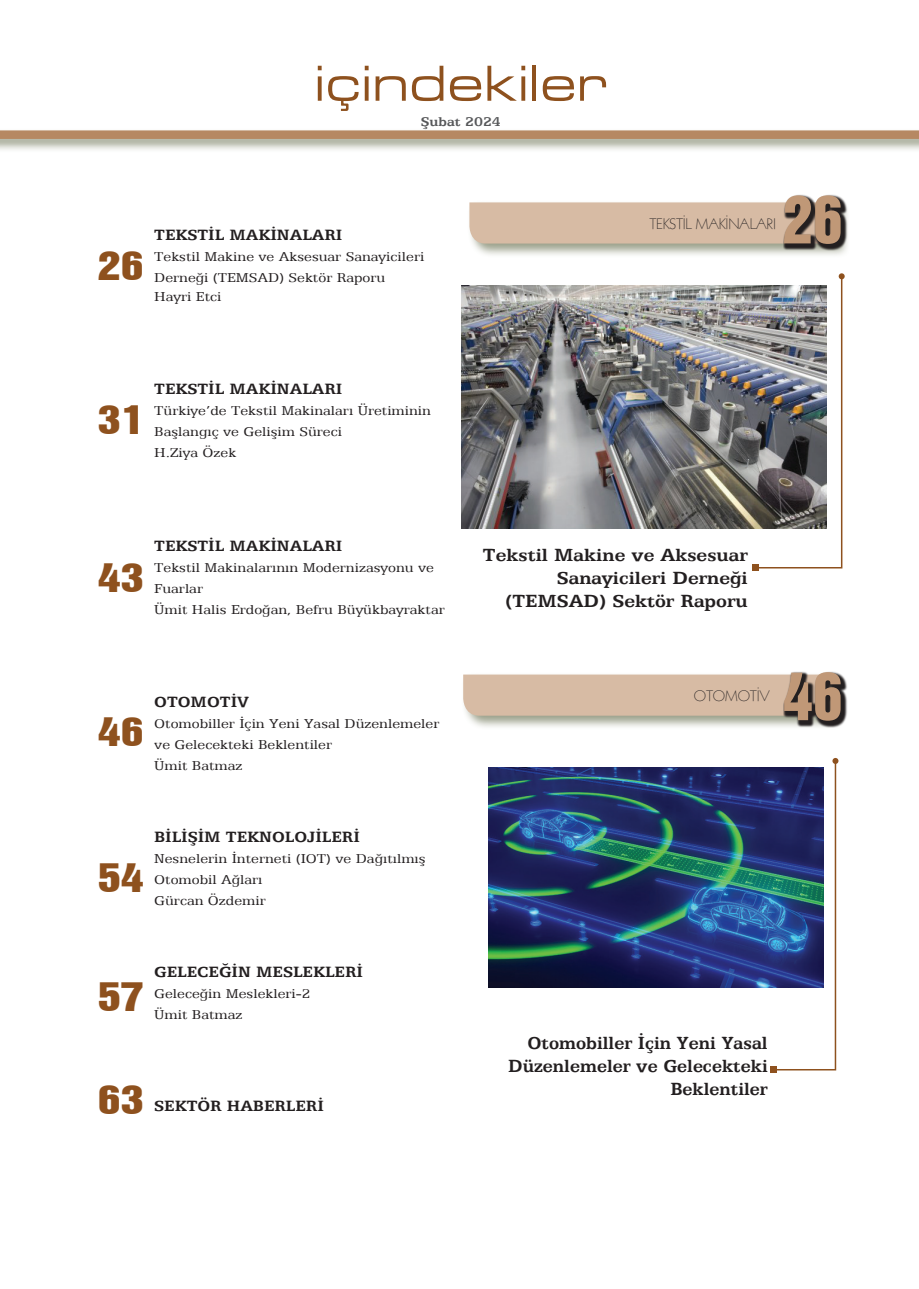
<style>
.page{position:relative;width:919px;height:1289px;background:#fff}
.page>*{position:absolute;margin:0;border:0;box-sizing:border-box;transform-origin:0 0}
.t1{font:60px "Swiss 921 BT Regular A";color:#c09877}
.t2{font:52.5px "Microgramma D Medi Exte";letter-spacing:.05em;color:#8e511e}
.t3{font:36px "Swiss 921 BT Regular A";color:#8e511e;scale:1.28 1}
.t4{font:700 19.5px/22.5px "Egyptian 505 BT";color:#231f20;text-align:right;scale:1.1 1}
.t5{font:700 19.5px/23.4px "Egyptian 505 BT";color:#231f20;text-align:right}
.t6{font:700 16.5px "Egyptian 505 BT";color:#231f20;scale:1.1 1}
.t7{font:15px "Geometric 231 BT Light C";letter-spacing:-.02em;color:#231f20}
.t8{font:14.25px/21px "Egyptian 505 BT";color:#231f20;scale:1.1 1}
.t9{font:700 14.25px "Egyptian 505 BT";color:#57585a;scale:1.1 1}
</style>
<div class="page">
<div style="left:0;top:128px;width:918px;height:25px;background:#7b8265;opacity:.75"></div>
<svg style="left:0;top:130px;width:918px;height:9px;background:#b98d6a"></svg>
<svg style="left:752px;top:273px;width:92px;height:297px"></svg>
<div style="left:467px;top:200px;width:383px;height:58px;background:#7b8265;opacity:.75"></div>
<div style="left:469px;top:202px;width:313px;height:41px;background:#d7bba4"></div>
<svg style="left:782px;top:194px;width:65px;height:57px;background:#544e4c"></svg>
<svg style="left:770px;top:758px;width:68px;height:314px"></svg>
<div style="left:461px;top:672px;width:383px;height:58px;background:#7b8265;opacity:.75"></div>
<div style="left:463px;top:674px;width:319px;height:41px;background:#d7bba4"></div>
<svg style="left:782px;top:671px;width:65px;height:56px;background:#57514f"></svg>
<img style="left:462px;top:286px;width:364px;height:242px">
<img style="left:488px;top:767px;width:335px;height:220px">
<h2 class="t2" style="left:315px;top:50px;width:292px">içindekiler</h2>
<p class="t9" style="left:421px;top:113px;width:74px">Şubat 2024</p>
<h3 class="t3" style="left:98px;top:243px;width:38px">26</h3>
<p class="t6" style="left:154px;top:225px;width:172px">TEKSTİL MAKİNALARI</p>
<p class="t8" style="left:154px;top:246px;width:247px">Tekstil Makine ve Aksesuar Sanayicileri<br>Derneği (TEMSAD) Sektör Raporu</p>
<p class="t8" style="left:154px;top:286px;width:63px">Hayri Etci</p>
<p class="t7" style="left:649px;top:214px;width:128px">TEKSTİL MAKİNALARI</p>
<h1 class="t1" style="left:782px;top:180px;width:61px">26</h1>
<h3 class="t3" style="left:98px;top:396px;width:38px">31</h3>
<p class="t6" style="left:154px;top:379px;width:172px">TEKSTİL MAKİNALARI</p>
<p class="t8" style="left:154px;top:400px;width:253px">Türkiye’de Tekstil Makinaları Üretiminin<br>Başlangıç ve Gelişim Süreci<br>H.Ziya Özek</p>
<h3 class="t3" style="left:98px;top:554px;width:38px">43</h3>
<p class="t6" style="left:154px;top:536px;width:172px">TEKSTİL MAKİNALARI</p>
<p class="t8" style="left:154px;top:556px;width:266px">Tekstil Makinalarının Modernizasyonu ve<br>Fuarlar<br>Ümit Halis Erdoğan, Befru Büyükbayraktar</p>
<h3 class="t3" style="left:98px;top:708px;width:38px">46</h3>
<p class="t6" style="left:154px;top:692px;width:88px">OTOMOTİV</p>
<p class="t8" style="left:154px;top:712px;width:261px">Otomobiller İçin Yeni Yasal Düzenlemeler ve Gelecekteki Beklentiler<br>Ümit Batmaz</p>
<h3 class="t3" style="left:98px;top:853px;width:38px">54</h3>
<p class="t6" style="left:154px;top:827px;width:188px">BİLİŞİM TEKNOLOJİLERİ</p>
<p class="t8" style="left:154px;top:847px;width:248px">Nesnelerin İnterneti (IOT) ve Dağıtılmış<br>Otomobil Ağları<br>Gürcan Özdemir</p>
<h3 class="t3" style="left:98px;top:973px;width:38px">57</h3>
<p class="t6" style="left:154px;top:962px;width:191px">GELECEĞİN MESLEKLERİ</p>
<p class="t8" style="left:154px;top:983px;width:144px">Geleceğin Meslekleri-2<br>Ümit Batmaz</p>
<h3 class="t3" style="left:98px;top:1076px;width:38px">63</h3>
<p class="t6" style="left:154px;top:1096px;width:156px">SEKTÖR HABERLERİ</p>
<h3 class="t4" style="left:483px;top:544px;width:242px">Tekstil Makine ve Aksesuar<br>Sanayicileri Derneği (TEMSAD) Sektör Raporu</h3>
<p class="t7" style="left:694px;top:686px;width:77px">OTOMOTİV</p>
<h1 class="t1" style="left:782px;top:657px;width:61px">46</h1>
<h3 class="t5" style="left:508px;top:1030px;width:261px">Otomobiller İçin Yeni Yasal<br>Düzenlemeler ve Gelecekteki<br>Beklentiler</h3>
</div>
